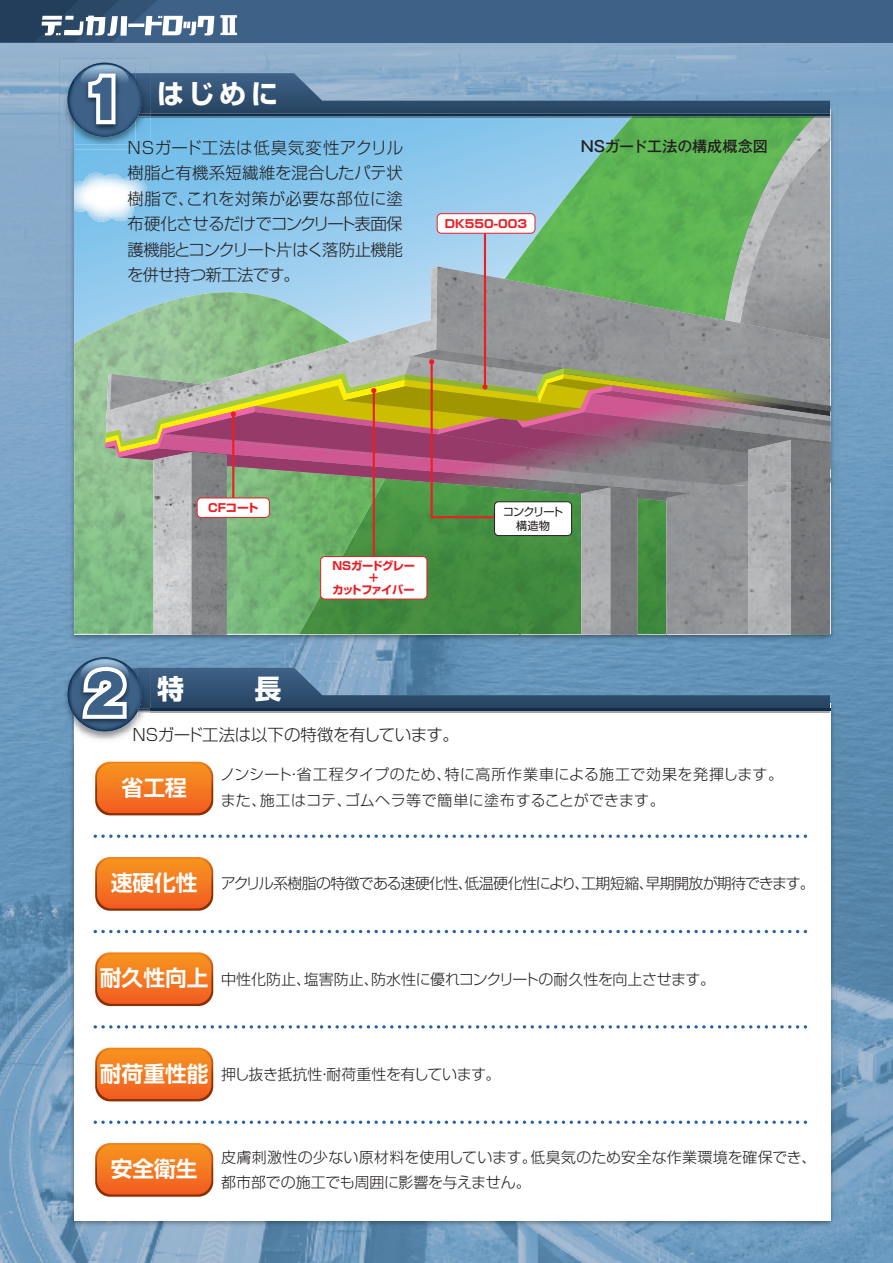
<style>
.page{position:relative;width:893px;height:1263px;background:#fff}
.page>*{position:absolute;margin:0;border:0;box-sizing:border-box;transform-origin:0 0}
.t1{font:700 27px "Shin Go Pro";color:#fff}
.t2{font:700 21.75px "Shin Go Pro De";color:#fff}
.t3{font:300 16.5px/25.5px "Shin Go Pro";letter-spacing:-.04em;color:#231f20;text-align:justify}
.t4{font:300 15px/25.5px "Shin Go Pro";letter-spacing:-.005em;color:#231f20}
.t5{font:300 15px "Shin Go Pro";letter-spacing:-.045em;color:#231f20}
.t6{font:300 15px "Shin Go Pro";letter-spacing:-.025em;color:#231f20}
.t7{font:300 15px "Shin Go Pro";letter-spacing:.03em;color:#231f20}
.t8{font:300 15px "Shin Go Pro";letter-spacing:.025em;color:#231f20}
.t9{font:300 15px "Shin Go Pro";letter-spacing:-.03em;color:#231f20}
.t10{font:500 15px "Gothic MB101 Pro";color:#231f20}
.t11{font:700 11.25px/12px "Shin Go Pro";letter-spacing:-.025em;color:#ee1d23;text-align:center}
.t12{font:11.25px/14.2px "Shin Go Pro";letter-spacing:-.08em;color:#231f20;text-align:center}
.t13{font:700 11.25px "Shin Go Pro";color:#ee1d23;scale:1.05 1}
.t14{font:700 11.25px "Shin Go Pro";letter-spacing:-.025em;color:#ee1d23;scale:1.05 1}
.s1{font-family:"Gothic MB101 Pro";font-weight:800;font-size:52.5px;color:#3e6287}
.s2{font-family:"Shin Go Pro De";font-weight:700;font-size:21.75px;color:#fff}
</style>
<div class="page">
<img style="left:0;top:42px;width:104px;height:1221px">
<img style="left:104px;top:42px;width:789px;height:50px">
<img style="left:789px;top:145px;width:104px;height:1118px">
<img style="left:104px;top:644px;width:685px;height:13px">
<img style="left:104px;top:1229px;width:685px;height:34px">
<img style="left:68px;top:744px;width:50px;height:485px">
<img style="left:786px;top:699px;width:50px;height:530px">
<img style="left:118px;top:1221px;width:668px;height:8px">
<div style="left:74px;top:703px;width:756px;height:517px;background:#fff"></div>
<img style="left:59px;top:653px;width:91px;height:91px">
<img style="left:68px;top:731px;width:6px;height:13px">
<img style="left:74px;top:731px;width:76px;height:13px">
<img style="left:72px;top:731px;width:66px;height:8px">
<svg style="left:68px;top:657px;width:762px;height:74px"></svg>
<div style="left:0;top:0;width:893px;height:42px;background:#3e6287"></div>
<svg style="left:0;top:0;width:214px;height:42px"></svg>
<svg style="left:220px;top:15px;width:17px;height:20px"></svg>
<img style="left:67px;top:149px;width:50px;height:495px">
<img style="left:787px;top:105px;width:50px;height:539px">
<img style="left:117px;top:635px;width:670px;height:9px">
<img style="left:59px;top:59px;width:91px;height:90px">
<img style="left:67px;top:105px;width:1px;height:44px">
<svg style="left:68px;top:63px;width:763px;height:572px;background:#87a49e"></svg>
<svg style="left:95px;top:762px;width:118px;height:53px;background:#ee7824"></svg>
<svg style="left:95px;top:857px;width:118px;height:54px;background:#ee7926"></svg>
<svg style="left:95px;top:1048px;width:118px;height:53px;background:#ee7824"></svg>
<svg style="left:95px;top:1143px;width:118px;height:54px;background:#ee7926"></svg>
<svg style="left:95px;top:952px;width:118px;height:54px;background:#ee7926"></svg>
<svg style="left:95px;top:834px;width:713px;height:4px"></svg>
<svg style="left:95px;top:930px;width:713px;height:3px"></svg>
<svg style="left:95px;top:1025px;width:713px;height:3px"></svg>
<svg style="left:95px;top:1120px;width:713px;height:4px"></svg>
<h1 class="t1" style="left:85px;top:73px;width:195px"><span class="s1">1</span> はじめに</h1>
<p class="t3" style="left:127px;top:132px;width:278px">NSガード工法は低臭気変性アクリル樹脂と有機系短繊維を混合したパテ状樹脂で、これを対策が必要な部位に塗布硬化させるだけでコンクリート表面保護機能とコンクリート片はく落防止機能を併せ持つ新工法です。</p>
<p class="t13" style="left:445px;top:215px;width:80px">DK550-003</p>
<p class="t10" style="left:581px;top:134px;width:188px">NSガード工法の構成概念図</p>
<p class="t14" style="left:208px;top:499px;width:50px">CFコート</p>
<h1 class="t1" style="left:85px;top:667px;width:198px"><span class="s1">2</span> 特　　長</h1>
<p class="t11" style="left:332px;top:559px;width:84px">NSガードグレー＋<br>カットファイバー</p>
<p class="t12" style="left:503px;top:503px;width:62px">コンクリート構造物</p>
<p class="t3" style="left:132px;top:719px;width:328px">NSガード工法は以下の特徴を有しています。</p>
<p class="t7" style="left:220px;top:762px;width:565px">ノンシート・省工程タイプのため、特に高所作業車による施工で効果を発揮します。</p>
<h2 class="t2" style="left:122px;top:769px;width:67px">省工程</h2>
<p class="t8" style="left:221px;top:788px;width:446px">また、施工はコテ、ゴムヘラ等で簡単に塗布することができます。</p>
<p class="t5" style="left:111px;top:871px;width:706px"><span class="s2">速硬化性</span> アクリル系樹脂の特徴である速硬化性、低温硬化性により、工期短縮、早期開放が期待できます。</p>
<p class="t6" style="left:100px;top:967px;width:617px"><span class="s2">耐久性向上</span> 中性化防止、塩害防止、防水性に優れコンクリートの耐久性を向上させます。</p>
<p class="t9" style="left:100px;top:1062px;width:402px"><span class="s2">耐荷重性能</span> 押し抜き抵抗性・耐荷重性を有しています。</p>
<h2 class="t2" style="left:111px;top:1151px;width:88px">安全衛生</h2>
<p class="t4" style="left:221px;top:1142px;width:597px">皮膚刺激性の少ない原材料を使用しています。低臭気のため安全な作業環境を確保でき、都市部での施工でも周囲に影響を与えません。</p>
</div>
